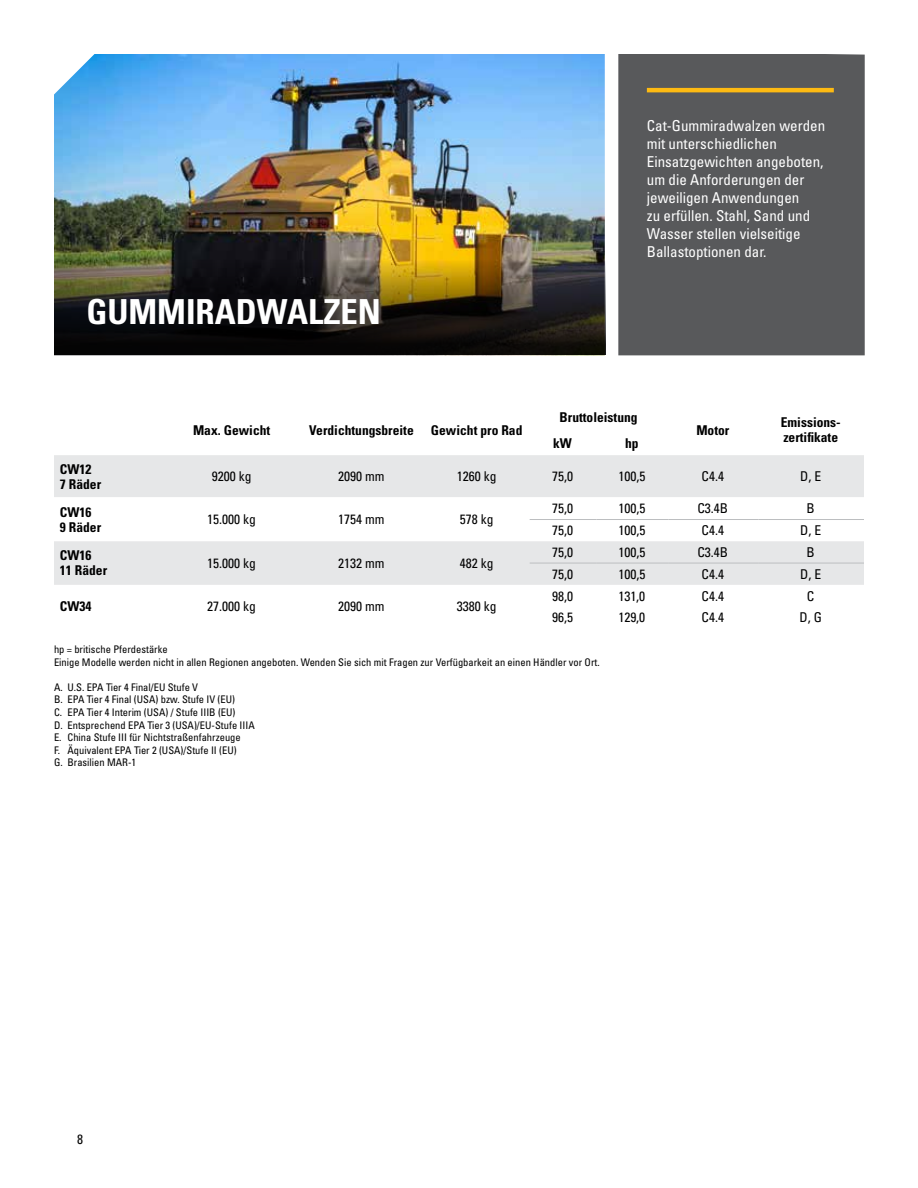
<style>
.page{position:relative;width:918px;height:1188px;background:#fff}
.page>*{position:absolute;margin:0;border:0;box-sizing:border-box;transform-origin:0 0}
.t1{font:700 condensed 34.5px "Univers LT Std";color:#fff}
.t2{font:condensed 15px/18px "Univers LT Std";color:#fff}
.t3{font:condensed 13.5px "Univers LT Std";color:#000}
.t4{font:700 condensed 13.5px/15px "Univers LT Std";color:#000}
.t5{font:condensed 10.5px/12.6px "Univers LT Std";color:#000}
</style>
<div class="page">
<img style="left:54px;top:54px;width:551px;height:57px">
<div style="left:54px;top:455px;width:810px;height:42px;background:#e6e7e8"></div>
<div style="left:54px;top:541px;width:810px;height:44px;background:#e6e7e8"></div>
<hr style="left:530px;top:519px;width:66px;height:1px;background:#bcbec0">
<hr style="left:596px;top:519px;width:72px;height:1px;background:#bcbec0">
<hr style="left:668px;top:519px;width:90px;height:1px;background:#bcbec0">
<hr style="left:758px;top:519px;width:106px;height:1px;background:#bcbec0">
<hr style="left:530px;top:563px;width:66px;height:1px;background:#bcbec0">
<hr style="left:596px;top:563px;width:72px;height:1px;background:#bcbec0">
<hr style="left:668px;top:563px;width:90px;height:1px;background:#bcbec0">
<hr style="left:758px;top:563px;width:106px;height:1px;background:#bcbec0">
<div style="left:618px;top:54px;width:247px;height:301px;background:#58595b"></div>
<hr style="left:647px;top:88px;width:187px;height:4px;background:#fdba12">
<img style="left:54px;top:111px;width:552px;height:244px">
<h1 class="t1" style="left:86px;top:290px;width:296px">GUMMIRADWALZEN</h1>
<h2 class="t2" style="left:647px;top:116px;width:180px">Cat-Gummiradwalzen werden mit unterschiedlichen<br>Einsatzgewichten angeboten, um die Anforderungen der jeweiligen Anwendungen<br>zu erfüllen. Stahl, Sand und<br>Wasser stellen vielseitige<br>Ballastoptionen dar.</h2>
<p class="t4" style="left:193px;top:423px;width:79px">Max. Gewicht</p>
<p class="t4" style="left:309px;top:423px;width:106px">Verdichtungsbreite</p>
<p class="t4" style="left:431px;top:423px;width:93px">Gewicht pro Rad</p>
<p class="t4" style="left:560px;top:410px;width:80px">Bruttoleistung</p>
<p class="t4" style="left:553px;top:435px;width:20px">kW</p>
<p class="t4" style="left:625px;top:435px;width:15px">hp</p>
<p class="t4" style="left:696px;top:423px;width:34px">Motor</p>
<p class="t4" style="left:781px;top:415px;width:61px">Emissions&shy;zertifikate</p>
<p class="t4" style="left:60px;top:461px;width:43px">CW12<br>7 Räder</p>
<p class="t3" style="left:212px;top:468px;width:41px">9200 kg</p>
<p class="t3" style="left:338px;top:468px;width:48px">2090 mm</p>
<p class="t3" style="left:457px;top:468px;width:41px">1260 kg</p>
<p class="t3" style="left:552px;top:468px;width:22px">75,0</p>
<p class="t3" style="left:618px;top:468px;width:28px">100,5</p>
<p class="t3" style="left:702px;top:468px;width:24px">C4.4</p>
<p class="t3" style="left:800px;top:468px;width:22px">D, E</p>
<p class="t4" style="left:60px;top:504px;width:43px">CW16<br>9 Räder</p>
<p class="t3" style="left:207px;top:511px;width:50px">15.000 kg</p>
<p class="t3" style="left:338px;top:511px;width:48px">1754 mm</p>
<p class="t3" style="left:460px;top:511px;width:35px">578 kg</p>
<p class="t3" style="left:552px;top:500px;width:22px">75,0</p>
<p class="t3" style="left:618px;top:500px;width:28px">100,5</p>
<p class="t3" style="left:697px;top:500px;width:32px">C3.4B</p>
<p class="t3" style="left:807px;top:500px;width:10px">B</p>
<p class="t3" style="left:552px;top:522px;width:22px">75,0</p>
<p class="t3" style="left:618px;top:522px;width:28px">100,5</p>
<p class="t3" style="left:702px;top:522px;width:24px">C4.4</p>
<p class="t3" style="left:800px;top:522px;width:22px">D, E</p>
<p class="t4" style="left:60px;top:548px;width:49px">CW16<br>11 Räder</p>
<p class="t3" style="left:207px;top:555px;width:50px">15.000 kg</p>
<p class="t3" style="left:338px;top:555px;width:48px">2132 mm</p>
<p class="t3" style="left:460px;top:555px;width:35px">482 kg</p>
<p class="t4" style="left:60px;top:599px;width:33px">CW34</p>
<p class="t3" style="left:207px;top:598px;width:50px">27.000 kg</p>
<p class="t3" style="left:338px;top:598px;width:48px">2090 mm</p>
<p class="t3" style="left:457px;top:598px;width:41px">3380 kg</p>
<p class="t3" style="left:552px;top:544px;width:22px">75,0</p>
<p class="t3" style="left:618px;top:544px;width:28px">100,5</p>
<p class="t3" style="left:697px;top:544px;width:32px">C3.4B</p>
<p class="t3" style="left:807px;top:544px;width:10px">B</p>
<p class="t3" style="left:552px;top:565px;width:22px">75,0</p>
<p class="t3" style="left:618px;top:565px;width:28px">100,5</p>
<p class="t3" style="left:702px;top:565px;width:24px">C4.4</p>
<p class="t3" style="left:800px;top:565px;width:22px">D, E</p>
<p class="t3" style="left:552px;top:587px;width:22px">98,0</p>
<p class="t3" style="left:618px;top:587px;width:28px">131,0</p>
<p class="t3" style="left:702px;top:587px;width:24px">C4.4</p>
<p class="t3" style="left:807px;top:587px;width:9px">C</p>
<p class="t3" style="left:552px;top:609px;width:22px">96,5</p>
<p class="t3" style="left:618px;top:609px;width:28px">129,0</p>
<p class="t3" style="left:702px;top:609px;width:24px">C4.4</p>
<p class="t3" style="left:799px;top:609px;width:24px">D, G</p>
<p class="t5" style="left:54px;top:643px;width:547px">hp = britische Pferdestärke<br>Einige Modelle werden nicht in allen Regionen angeboten. Wenden Sie sich mit Fragen zur Verfügbarkeit an einen Händler vor Ort.</p>
<p class="t5" style="left:54px;top:681px;width:202px">A. U.S. EPA Tier 4 Final/EU Stufe V<br>B. EPA Tier 4 Final (USA) bzw. Stufe IV (EU)<br>C. EPA Tier 4 Interim (USA) / Stufe IIIB (EU)<br>D. Entsprechend EPA Tier 3 (USA)/EU-Stufe IIIA E. China Stufe III für Nichtstraßenfahrzeuge<br>F. Äquivalent EPA Tier 2 (USA)/Stufe II (EU)<br>G. Brasilien MAR-1</p>
<p class="t3" style="left:77px;top:1130px;width:7px">8</p>
</div>
